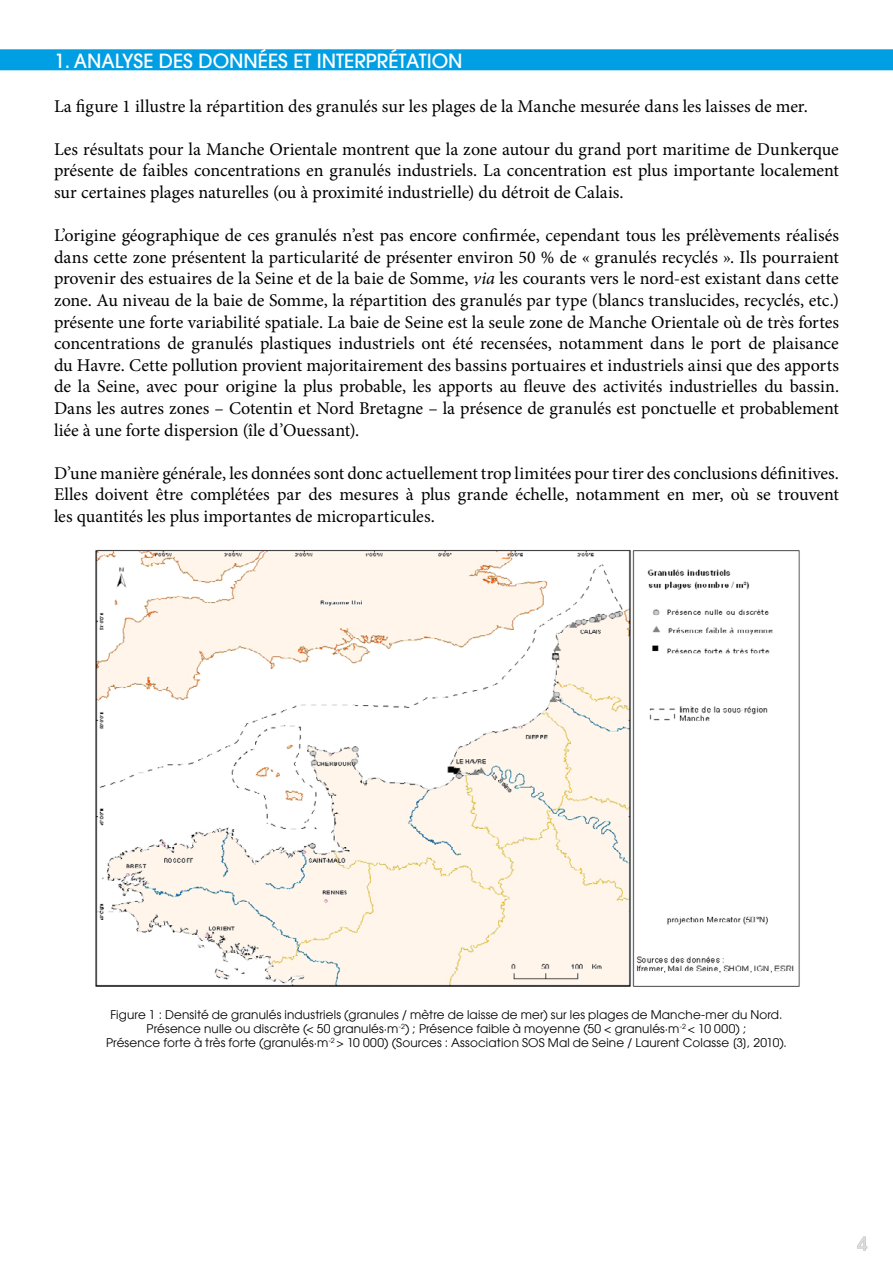
<style>
.page{position:relative;width:893px;height:1263px;background:#fff}
.page>*{position:absolute;margin:0;border:0;box-sizing:border-box;transform-origin:0 0}
.t1{font:500 19.5px "Avant Garde LT";color:#fff}
.t2{font:18px/21.6px "Minion Pro";color:#000;text-align:justify}
.t3{font:500 18px "Avant Garde LT";color:#dadada}
.t4{font:12px/14.4px "Avant Garde LT";letter-spacing:.01em;color:#000;text-align:center}
.s1{font-style:italic}
</style>
<div class="page">
<svg style="left:857px;top:1236px;width:10px;height:15px"></svg>
<div style="left:0;top:49px;width:893px;height:21px;background:#009fe3"></div>
<img style="left:95px;top:549px;width:705px;height:438px">
<p class="t1" style="left:54px;top:49px;width:410px">1. ANALYSE DES DONNÉES ET INTERPRÉTATION</p>
<p class="t2" style="left:54px;top:95px;width:755px">La figure 1 illustre la répartition des granulés sur les plages de la Manche mesurée dans les laisses de mer.</p>
<p class="t2" style="left:54px;top:138px;width:786px">Les résultats pour la Manche Orientale montrent que la zone autour du grand port maritime de Dunkerque présente de faibles concentrations en granulés industriels. La concentration est plus importante localement sur certaines plages naturelles (ou à proximité industrielle) du détroit de Calais.</p>
<p class="t2" style="left:54px;top:225px;width:787px">L’origine géographique de ces granulés n’est pas encore confirmée, cependant tous les prélèvements réalisés dans cette zone présentent la particularité de présenter environ 50 % de « granulés recyclés ». Ils pourraient provenir des estuaires de la Seine et de la baie de Somme, <span class="s1">via</span> les courants vers le nord-est existant dans cette zone. Au niveau de la baie de Somme, la répartition des granulés par type (blancs translucides, recyclés, etc.) présente une forte variabilité spatiale. La baie de Seine est la seule zone de Manche Orientale où de très fortes concentrations de granulés plastiques industriels ont été recensées, notamment dans le port de plaisance du Havre. Cette pollution provient majoritairement des bassins portuaires et industriels ainsi que des apports de la Seine, avec pour origine la plus probable, les apports au fleuve des activités industrielles du bassin.<br>Dans les autres zones – Cotentin et Nord Bretagne – la présence de granulés est ponctuelle et probablement liée à une forte dispersion (île d’Ouessant).</p>
<p class="t2" style="left:54px;top:462px;width:786px">D’une manière générale, les données sont donc actuellement trop limitées pour tirer des conclusions définitives.<br>Elles doivent être complétées par des mesures à plus grande échelle, notamment en mer, où se trouvent les quantités les plus importantes de microparticules.</p>
<p class="t4" style="left:106px;top:1007px;width:682px">Figure 1 : Densité de granulés industriels (granules / mètre de laisse de mer) sur les plages de Manche-mer du Nord.<br>Présence nulle ou discrète (&lt; 50 granulés·m<sup>-2</sup>) ; Présence faible à moyenne (50 &lt; granulés·m<sup>-2</sup> &lt; 10 000) ;<br>Présence forte à très forte (granulés·m<sup>-2</sup> &gt; 10 000) (Sources : Association SOS Mal de Seine / Laurent Colasse [3], 2010).</p>
<p class="t3" style="left:857px;top:1232px;width:11px">4</p>
</div>
